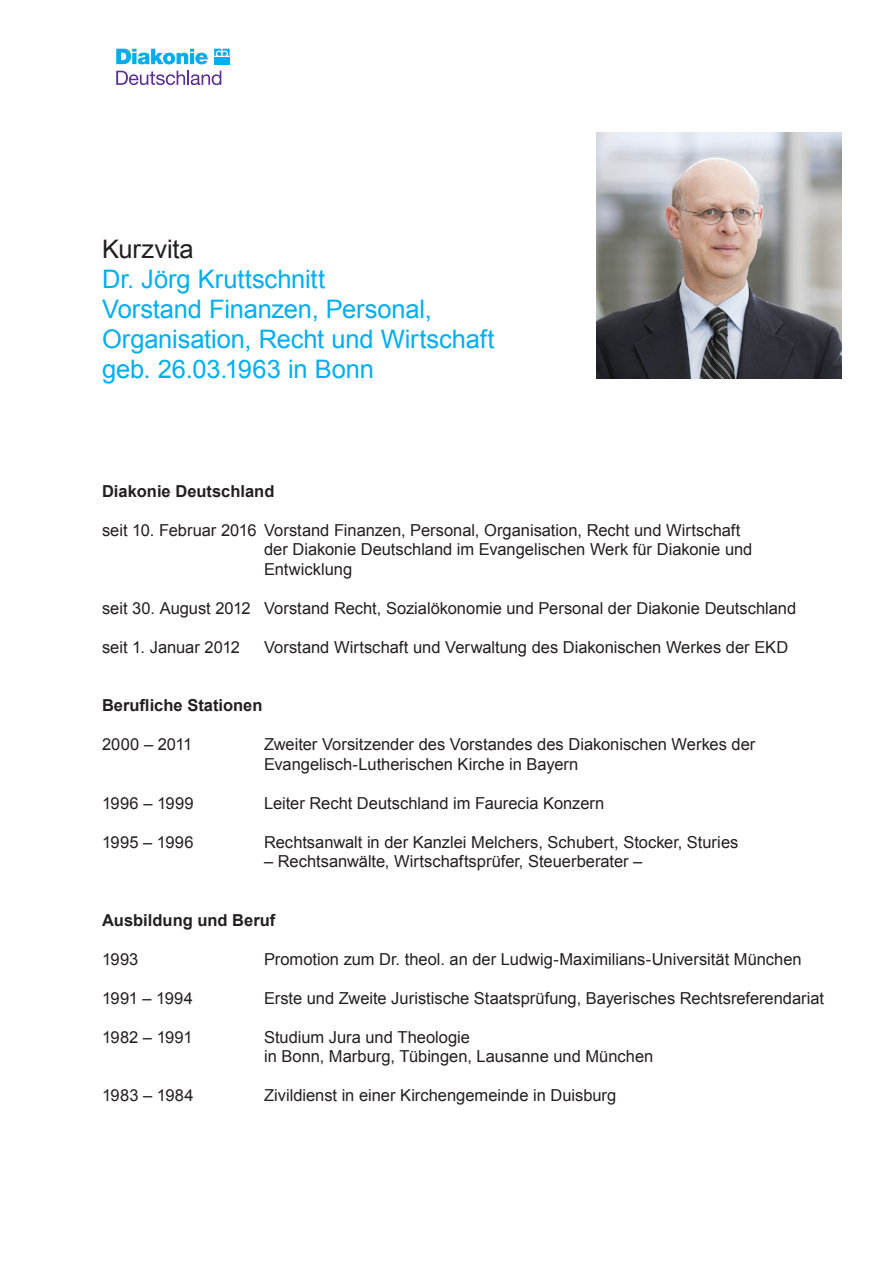
<style>
.page{position:relative;width:893px;height:1263px;background:#fff}
.page>*{position:absolute;margin:0;border:0;box-sizing:border-box;transform-origin:0 0}
.t1{font:25.5px/30px "Arial";letter-spacing:-.005em;color:#00aeef}
.t2{font:25.5px "Arial";letter-spacing:-.005em;color:#231f20}
.t3{font:16.5px/19.5px "Arial";color:#231f20}
.t4{font:700 16.5px "Arial";color:#231f20}
</style>
<div class="page">
<svg style="left:116px;top:49px;width:92px;height:15px"></svg>
<svg style="left:214px;top:49px;width:16px;height:7px"></svg>
<div style="left:214px;top:57px;width:7px;height:7px;background:#00aeef"></div>
<div style="left:223px;top:57px;width:7px;height:7px;background:#00aeef"></div>
<svg style="left:116px;top:71px;width:105px;height:14px"></svg>
<img style="left:597px;top:133px;width:245px;height:245px">
<h1 class="t2" style="left:102px;top:232px;width:93px">Kurzvita</h1>
<h1 class="t1" style="left:102px;top:264px;width:394px">Dr. Jörg Kruttschnitt<br>Vorstand Finanzen, Personal,<br>Organisation, Recht und Wirtschaft geb. 26.03.1963 in Bonn</h1>
<p class="t4" style="left:102px;top:480px;width:174px">Diakonie Deutschland</p>
<p class="t3" style="left:264px;top:520px;width:490px;text-indent:-162px">seit 10. Februar 2016 Vorstand Finanzen, Personal, Organisation, Recht und Wirtschaft der Diakonie Deutschland im Evangelischen Werk für Diakonie und<br>Entwicklung</p>
<p class="t3" style="left:102px;top:598px;width:696px">seit 30. August 2012 Vorstand Recht, Sozialökonomie und Personal der Diakonie Deutschland</p>
<p class="t3" style="left:102px;top:637px;width:139px">seit 1. Januar 2012</p>
<p class="t3" style="left:264px;top:637px;width:526px">Vorstand Wirtschaft und Verwaltung des Diakonischen Werkes der EKD</p>
<p class="t4" style="left:102px;top:694px;width:162px">Berufliche Stationen</p>
<p class="t3" style="left:102px;top:735px;width:92px">2000 – 2011</p>
<p class="t3" style="left:264px;top:735px;width:493px">Zweiter Vorsitzender des Vorstandes des Diakonischen Werkes der<br>Evangelisch-Lutherischen Kirche in Bayern</p>
<p class="t3" style="left:102px;top:793px;width:93px">1996 – 1999</p>
<p class="t3" style="left:264px;top:793px;width:342px">Leiter Recht Deutschland im Faurecia Konzern</p>
<p class="t3" style="left:102px;top:832px;width:93px">1995 – 1996</p>
<p class="t3" style="left:264px;top:832px;width:476px">Rechtsanwalt in der Kanzlei Melchers, Schubert, Stocker, Sturies</p>
<p class="t3" style="left:264px;top:852px;width:380px">– Rechtsanwälte, Wirtschaftsprüfer, Steuerberater –</p>
<p class="t4" style="left:102px;top:909px;width:175px">Ausbildung und Beruf</p>
<p class="t3" style="left:102px;top:949px;width:38px">1993</p>
<p class="t3" style="left:264px;top:949px;width:539px">Promotion zum Dr. theol. an der Ludwig-Maximilians-Universität München</p>
<p class="t3" style="left:102px;top:988px;width:92px">1991 – 1994</p>
<p class="t3" style="left:264px;top:988px;width:561px">Erste und Zweite Juristische Staatsprüfung, Bayerisches Rechtsreferendariat</p>
<p class="t3" style="left:102px;top:1027px;width:92px">1982 – 1991</p>
<p class="t3" style="left:264px;top:1027px;width:391px">Studium Jura und Theologie<br>in Bonn, Marburg, Tübingen, Lausanne und München</p>
<p class="t3" style="left:102px;top:1086px;width:93px">1983 – 1984</p>
<p class="t3" style="left:264px;top:1086px;width:354px">Zivildienst in einer Kirchengemeinde in Duisburg</p>
</div>
